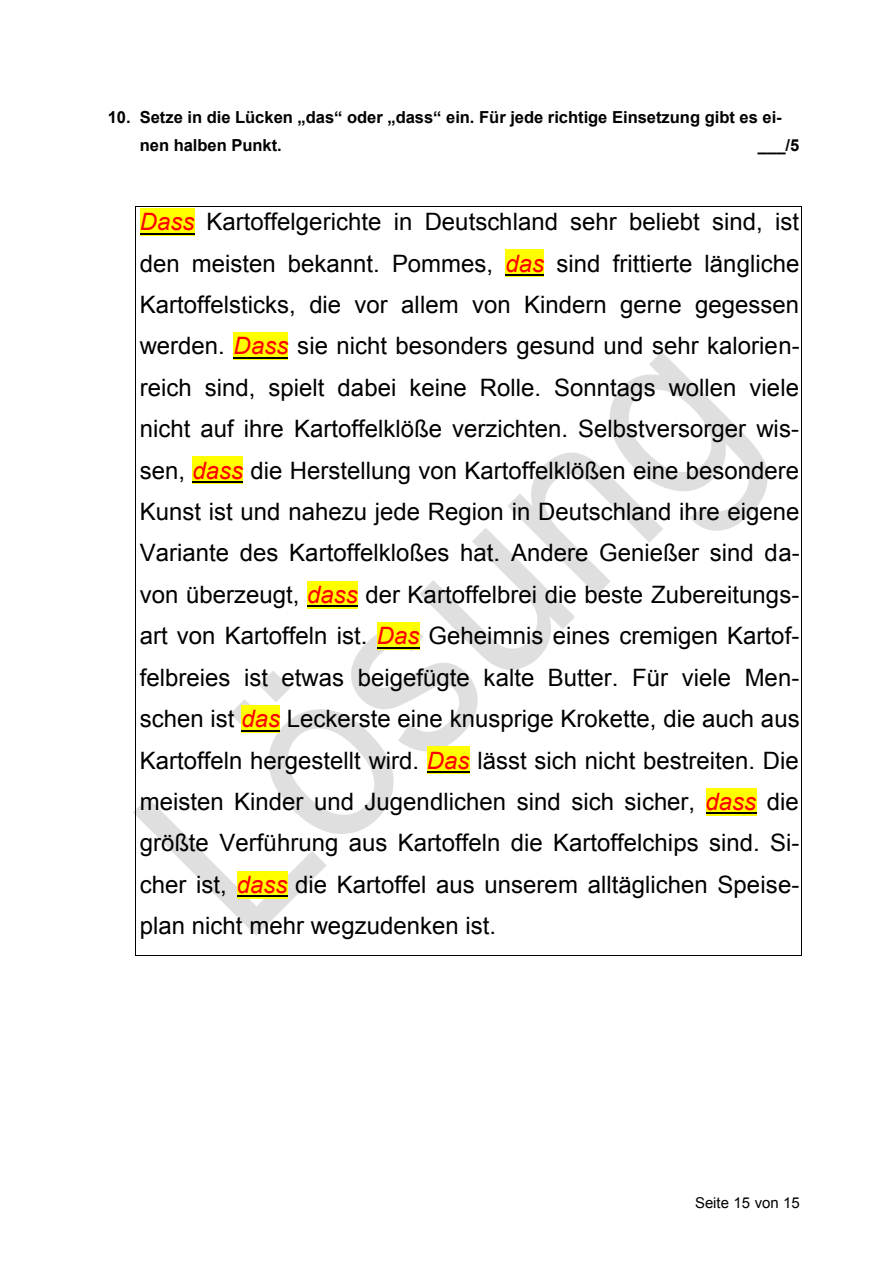
<style>
.page{position:relative;width:896px;height:1265px;background:#fff}
.page>*{position:absolute;margin:0;border:0;box-sizing:border-box;transform-origin:0 0}
.t1{font:24px/41.4px "Arial";color:#000;text-align:justify}
.t2{font:700 16.5px/28.7px "Arial";color:#000}
.t3{font:15px "Arial";color:#000}
.s1{font-style:italic;color:#f00}
</style>
<div class="page">
<svg style="left:133px;top:352px;width:635px;height:583px"></svg>
<div style="left:140px;top:208px;width:54px;height:28px;background:#ff0"></div>
<hr style="left:140px;top:233px;width:54px;height:2px;background:#000">
<hr style="left:136px;top:206px;width:665px;height:1px;background:#000">
<hr style="left:135px;top:207px;width:1px;height:42px;background:#000">
<hr style="left:801px;top:207px;width:1px;height:42px;background:#000">
<div style="left:505px;top:249px;width:39px;height:28px;background:#ff0"></div>
<hr style="left:505px;top:274px;width:39px;height:2px;background:#000">
<hr style="left:135px;top:249px;width:1px;height:42px;background:#000">
<hr style="left:801px;top:249px;width:1px;height:42px;background:#000">
<hr style="left:135px;top:291px;width:1px;height:41px;background:#000">
<hr style="left:801px;top:291px;width:1px;height:41px;background:#000">
<div style="left:233px;top:332px;width:55px;height:28px;background:#ff0"></div>
<hr style="left:233px;top:357px;width:55px;height:2px;background:#000">
<hr style="left:135px;top:332px;width:1px;height:42px;background:#000">
<hr style="left:801px;top:332px;width:1px;height:42px;background:#000">
<hr style="left:135px;top:374px;width:1px;height:41px;background:#000">
<hr style="left:801px;top:374px;width:1px;height:41px;background:#000">
<hr style="left:135px;top:415px;width:1px;height:41px;background:#000">
<hr style="left:801px;top:415px;width:1px;height:41px;background:#000">
<div style="left:192px;top:456px;width:51px;height:28px;background:#ff0"></div>
<hr style="left:192px;top:481px;width:51px;height:2px;background:#000">
<hr style="left:135px;top:456px;width:1px;height:42px;background:#000">
<hr style="left:801px;top:456px;width:1px;height:42px;background:#000">
<hr style="left:135px;top:498px;width:1px;height:41px;background:#000">
<hr style="left:801px;top:498px;width:1px;height:41px;background:#000">
<hr style="left:135px;top:539px;width:1px;height:42px;background:#000">
<hr style="left:801px;top:539px;width:1px;height:42px;background:#000">
<div style="left:307px;top:581px;width:51px;height:27px;background:#ff0"></div>
<hr style="left:307px;top:605px;width:51px;height:2px;background:#000">
<hr style="left:135px;top:581px;width:1px;height:41px;background:#000">
<hr style="left:801px;top:581px;width:1px;height:41px;background:#000">
<div style="left:377px;top:622px;width:42px;height:27px;background:#ff0"></div>
<hr style="left:377px;top:647px;width:42px;height:1px;background:#000">
<hr style="left:135px;top:622px;width:1px;height:42px;background:#000">
<hr style="left:801px;top:622px;width:1px;height:42px;background:#000">
<hr style="left:135px;top:664px;width:1px;height:41px;background:#000">
<hr style="left:801px;top:664px;width:1px;height:41px;background:#000">
<div style="left:241px;top:705px;width:39px;height:27px;background:#ff0"></div>
<hr style="left:241px;top:729px;width:39px;height:2px;background:#000">
<hr style="left:135px;top:705px;width:1px;height:41px;background:#000">
<hr style="left:801px;top:705px;width:1px;height:41px;background:#000">
<div style="left:427px;top:746px;width:42px;height:28px;background:#ff0"></div>
<hr style="left:427px;top:771px;width:42px;height:2px;background:#000">
<hr style="left:135px;top:746px;width:1px;height:42px;background:#000">
<hr style="left:801px;top:746px;width:1px;height:42px;background:#000">
<div style="left:706px;top:788px;width:50px;height:27px;background:#ff0"></div>
<hr style="left:706px;top:812px;width:50px;height:2px;background:#000">
<hr style="left:135px;top:788px;width:1px;height:41px;background:#000">
<hr style="left:801px;top:788px;width:1px;height:41px;background:#000">
<hr style="left:135px;top:829px;width:1px;height:42px;background:#000">
<hr style="left:801px;top:829px;width:1px;height:42px;background:#000">
<div style="left:237px;top:870px;width:50px;height:28px;background:#ff0"></div>
<hr style="left:237px;top:895px;width:50px;height:2px;background:#000">
<hr style="left:135px;top:871px;width:1px;height:41px;background:#000">
<hr style="left:801px;top:871px;width:1px;height:41px;background:#000">
<hr style="left:136px;top:955px;width:665px;height:1px;background:#000">
<hr style="left:135px;top:912px;width:1px;height:43px;background:#000">
<hr style="left:801px;top:912px;width:1px;height:43px;background:#000">
<p class="t2" style="left:140px;top:104px;width:643px;text-indent:-32px">10. Setze in die Lücken „das“ oder „dass“ ein. Für jede richtige Einsetzung gibt es ei&shy;nen halben Punkt.</p>
<p class="t2" style="left:758px;top:133px;width:43px">___/5</p>
<p class="t1" style="left:140px;top:203px;width:661px"><span class="s1">Dass</span> Kartoffelgerichte in Deutschland sehr beliebt sind, ist den meisten bekannt. Pommes, <span class="s1">das</span> sind frittierte längliche Kartoffelsticks, die vor allem von Kindern gerne gegessen werden. <span class="s1">Dass</span> sie nicht besonders gesund und sehr kalorien&shy;reich sind, spielt dabei keine Rolle. Sonntags wollen viele nicht auf ihre Kartoffelklöße verzichten. Selbstversorger wis&shy;sen, <span class="s1">dass</span> die Herstellung von Kartoffelklößen eine besondere Kunst ist und nahezu jede Region in Deutschland ihre eigene Variante des Kartoffelkloßes hat. Andere Genießer sind da&shy;von überzeugt, <span class="s1">dass</span> der Kartoffelbrei die beste Zubereitungs&shy;art von Kartoffeln ist. <span class="s1">Das</span> Geheimnis eines cremigen Kartof&shy;felbreies ist etwas beigefügte kalte Butter. Für viele Men&shy;schen ist <span class="s1">das</span> Leckerste eine knusprige Krokette, die auch aus Kartoffeln hergestellt wird. <span class="s1">Das</span> lässt sich nicht bestreiten. Die meisten Kinder und Jugendlichen sind sich sicher, <span class="s1">dass</span> die größte Verführung aus Kartoffeln die Kartoffelchips sind. Si&shy;cher ist, <span class="s1">dass</span> die Kartoffel aus unserem alltäglichen Speise&shy;plan nicht mehr wegzudenken ist.</p>
<p class="t3" style="left:695px;top:1197px;width:106px">Seite 15 von 15</p>
</div>
